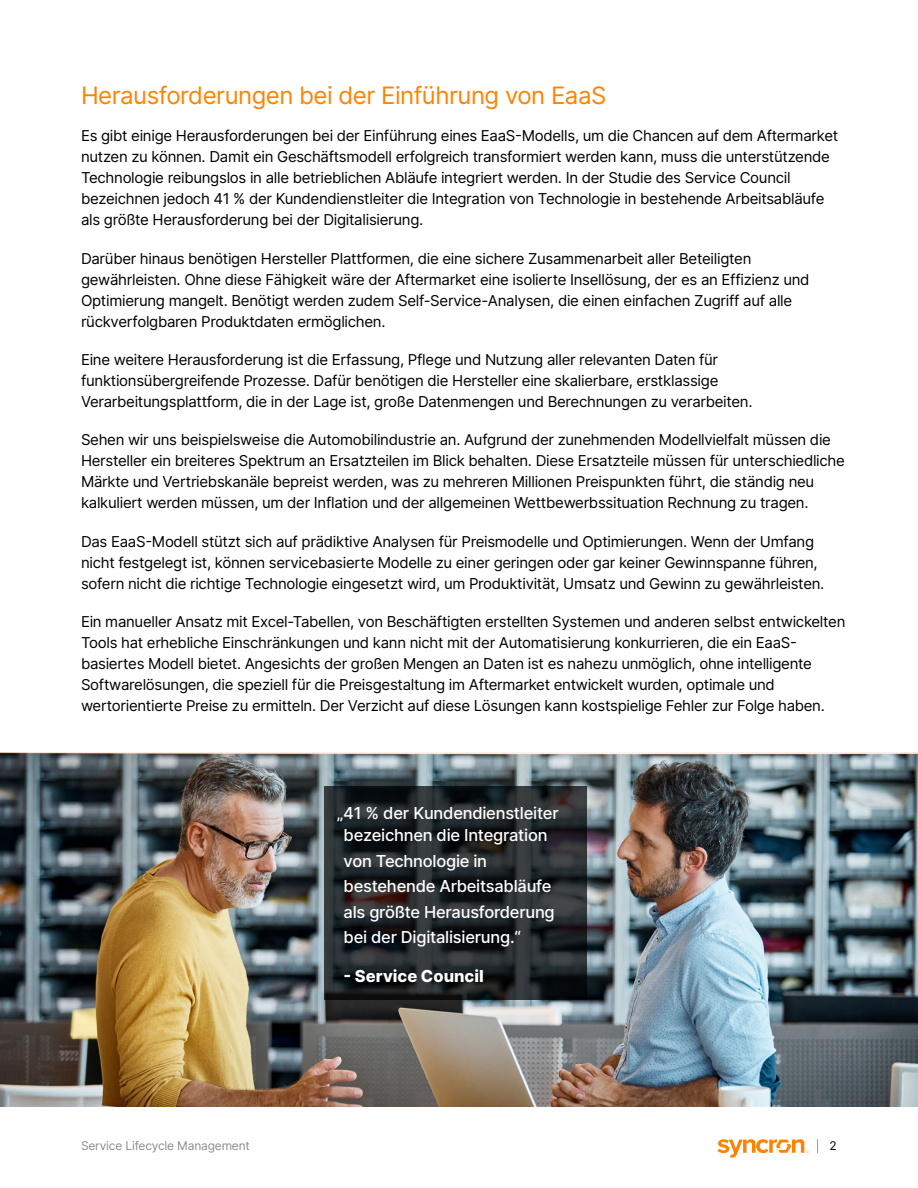
<style>
.page{position:relative;width:918px;height:1188px;background:#fff}
.page>*{position:absolute;margin:0;border:0;box-sizing:border-box;transform-origin:0 0}
.t1{font:24px "Inter";letter-spacing:-.02em;color:#ff8300}
.t2{font:500 16.5px/25.5px "Inter";letter-spacing:-.015em;color:#fff;text-align:center}
.t3{font:800 16.5px "Inter";color:#fff}
.t4{font:15px/21px "Inter";letter-spacing:-.02em;color:#000}
.t5{font:12px "Inter";letter-spacing:-.015em;color:#8a8c8e}
.t6{font:12px "Inter";color:#000}
</style>
<div class="page">
<svg style="left:718px;top:1139px;width:90px;height:19px"></svg>
<svg style="left:817px;top:1139px;width:1px;height:14px"></svg>
<img style="left:0;top:753px;width:918px;height:354px">
<svg style="left:324px;top:786px;width:262px;height:214px;background:#212528"></svg>
<h1 class="t1" style="left:81px;top:78px;width:527px">Herausforderungen bei der Einführung von EaaS</h1>
<p class="t4" style="left:81px;top:125px;width:759px">Es gibt einige Herausforderungen bei der Einführung eines EaaS-Modells, um die Chancen auf dem Aftermarket nutzen zu können. Damit ein Geschäftsmodell erfolgreich transformiert werden kann, muss die unterstützende Technologie reibungslos in alle betrieblichen Abläufe integriert werden. In der Studie des Service Council bezeichnen jedoch 41 % der Kundendienstleiter die Integration von Technologie in bestehende Arbeitsabläufe als größte Herausforderung bei der Digitalisierung.</p>
<p class="t4" style="left:81px;top:247px;width:730px">Darüber hinaus benötigen Hersteller Plattformen, die eine sichere Zusammenarbeit aller Beteiligten gewährleisten. Ohne diese Fähigkeit wäre der Aftermarket eine isolierte Insellösung, der es an Effizienz und Optimierung mangelt. Benötigt werden zudem Self-Service-Analysen, die einen einfachen Zugriff auf alle rückverfolgbaren Produktdaten ermöglichen.</p>
<p class="t4" style="left:81px;top:349px;width:673px">Eine weitere Herausforderung ist die Erfassung, Pflege und Nutzung aller relevanten Daten für funktionsübergreifende Prozesse. Dafür benötigen die Hersteller eine skalierbare, erstklassige<br>Verarbeitungsplattform, die in der Lage ist, große Datenmengen und Berechnungen zu verarbeiten.</p>
<p class="t4" style="left:81px;top:429px;width:765px">Sehen wir uns beispielsweise die Automobilindustrie an. Aufgrund der zunehmenden Modellvielfalt müssen die Hersteller ein breiteres Spektrum an Ersatzteilen im Blick behalten. Diese Ersatzteile müssen für unterschiedliche Märkte und Vertriebskanäle bepreist werden, was zu mehreren Millionen Preispunkten führt, die ständig neu kalkuliert werden müssen, um der Inflation und der allgemeinen Wettbewerbssituation Rechnung zu tragen.</p>
<p class="t4" style="left:81px;top:530px;width:745px">Das EaaS-Modell stützt sich auf prädiktive Analysen für Preismodelle und Optimierungen. Wenn der Umfang nicht festgelegt ist, können servicebasierte Modelle zu einer geringen oder gar keiner Gewinnspanne führen, sofern nicht die richtige Technologie eingesetzt wird, um Produktivität, Umsatz und Gewinn zu gewährleisten.</p>
<p class="t4" style="left:81px;top:611px;width:766px">Ein manueller Ansatz mit Excel-Tabellen, von Beschäftigten erstellten Systemen und anderen selbst entwickelten Tools hat erhebliche Einschränkungen und kann nicht mit der Automatisierung konkurrieren, die ein EaaS&shy;basiertes Modell bietet. Angesichts der großen Mengen an Daten ist es nahezu unmöglich, ohne intelligente Softwarelösungen, die speziell für die Preisgestaltung im Aftermarket entwickelt wurden, optimale und wertorientierte Preise zu ermitteln. Der Verzicht auf diese Lösungen kann kostspielige Fehler zur Folge haben.</p>
<p class="t5" style="left:81px;top:1137px;width:171px">Service Lifecycle Management</p>
<p class="t2" style="left:337px;top:801px;width:223px;line-height:22.4px">„41 % der Kundendienstleiter bezeichnen die Integration</p>
<p class="t2" style="left:344px;top:848px;width:213px;text-align:left">von Technologie in bestehende Arbeitsabläufe als größte Herausforderung bei der Digitalisierung.“</p>
<p class="t3" style="left:344px;top:964px;width:142px">- Service Council</p>
<p class="t6" style="left:829px;top:1137px;width:9px">2</p>
</div>
